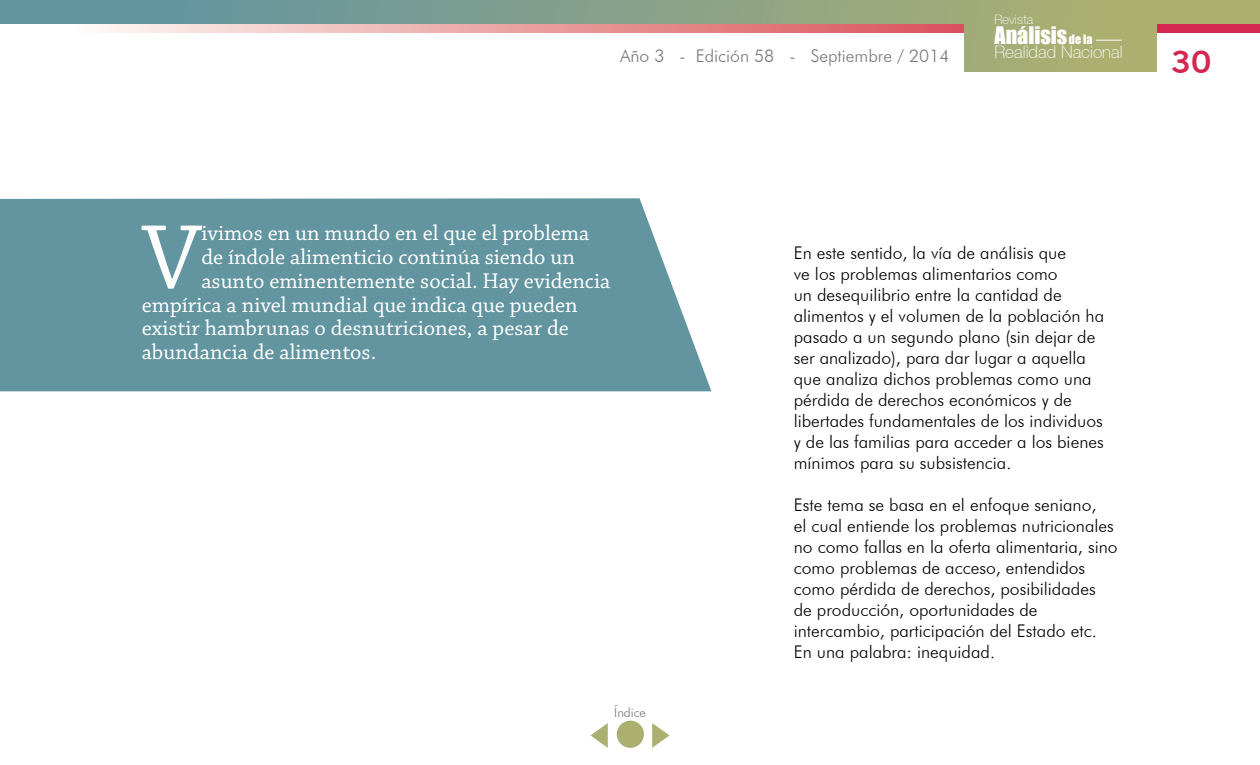
<style>
.page{position:relative;width:1260px;height:765px;background:#fff}
.page>*{position:absolute;margin:0;border:0;box-sizing:border-box;transform-origin:0 0}
.t1{font:95.62px "Chaparral Pro";color:#fff}
.t2{font:700 31.25px "Goethe Gothic";color:#d52750}
.t3{font:22.5px "Chaparral Pro";color:#fff}
.t4{font:22.12px "Impact";color:#fff}
.t5{font:300 17.5px/21px "Futura BT";color:#000}
.t6{font:300 17.5px "Futura BT";color:#77787b}
.t7{font:100 17.12px "Helvetica 35";color:#fff}
.t8{font:100 12.88px "Helvetica 35";color:#fff}
.t9{font:300 12.75px "Futura BT";color:#757679}
.s1{font-size:11.88px}
</style>
<div class="page">
<svg style="left:0;top:23px;width:1260px;height:10px"></svg>
<svg style="left:0;top:0;width:1260px;height:23px"></svg>
<div style="left:964px;top:0;width:192px;height:71px;background:#a8ae73"></div>
<div style="left:617px;top:721px;width:27px;height:27px;background:#abaf70;border-radius:50%"></div>
<svg style="left:1096px;top:40px;width:26px;height:1px"></svg>
<div style="left:0;top:198px;width:711px;height:193px;background:#6295a0"></div>
<svg style="left:652px;top:723px;width:17px;height:25px"></svg>
<svg style="left:591px;top:723px;width:17px;height:25px"></svg>
<p class="t6" style="left:620px;top:49px;width:331px">Año 3 - Edición 58 - Septiembre / 2014</p>
<p class="t8" style="left:994px;top:12px;width:40px">Revista</p>
<p class="t4" style="left:994px;top:24px;width:100px">Análisis<span class="s1">de la</span></p>
<p class="t7" style="left:994px;top:42px;width:130px">Realidad Nacional</p>
<h2 class="t2" style="left:1171px;top:49px;width:42px">30</h2>
<h1 class="t1" style="left:142px;top:221px;width:61px">V</h1>
<p class="t3" style="left:201px;top:224px;width:389px">ivimos en un mundo en el que el problema</p>
<p class="t3" style="left:201px;top:248px;width:375px">de índole alimenticio continúa siendo un</p>
<p class="t3" style="left:201px;top:272px;width:411px">asunto eminentemente social. Hay evidencia</p>
<p class="t3" style="left:142px;top:296px;width:438px">empírica a nivel mundial que indica que pueden</p>
<p class="t3" style="left:142px;top:319px;width:429px">existir hambrunas o desnutriciones, a pesar de</p>
<p class="t3" style="left:142px;top:343px;width:236px">abundancia de alimentos.</p>
<p class="t9" style="left:614px;top:707px;width:33px">Índice</p>
<p class="t5" style="left:794px;top:244px;width:312px">En este sentido, la vía de análisis que<br>ve los problemas alimentarios como<br>un desequilibrio entre la cantidad de alimentos y el volumen de la población ha pasado a un segundo plano (sin dejar de ser analizado), para dar lugar a aquella que analiza dichos problemas como una pérdida de derechos económicos y de libertades fundamentales de los individuos y de las familias para acceder a los bienes mínimos para su subsistencia.</p>
<p class="t5" style="left:794px;top:496px;width:325px">Este tema se basa en el enfoque seniano,<br>el cual entiende los problemas nutricionales no como fallas en la oferta alimentaria, sino como problemas de acceso, entendidos como pérdida de derechos, posibilidades de producción, oportunidades de intercambio, participación del Estado etc.<br>En una palabra: inequidad.</p>
</div>
